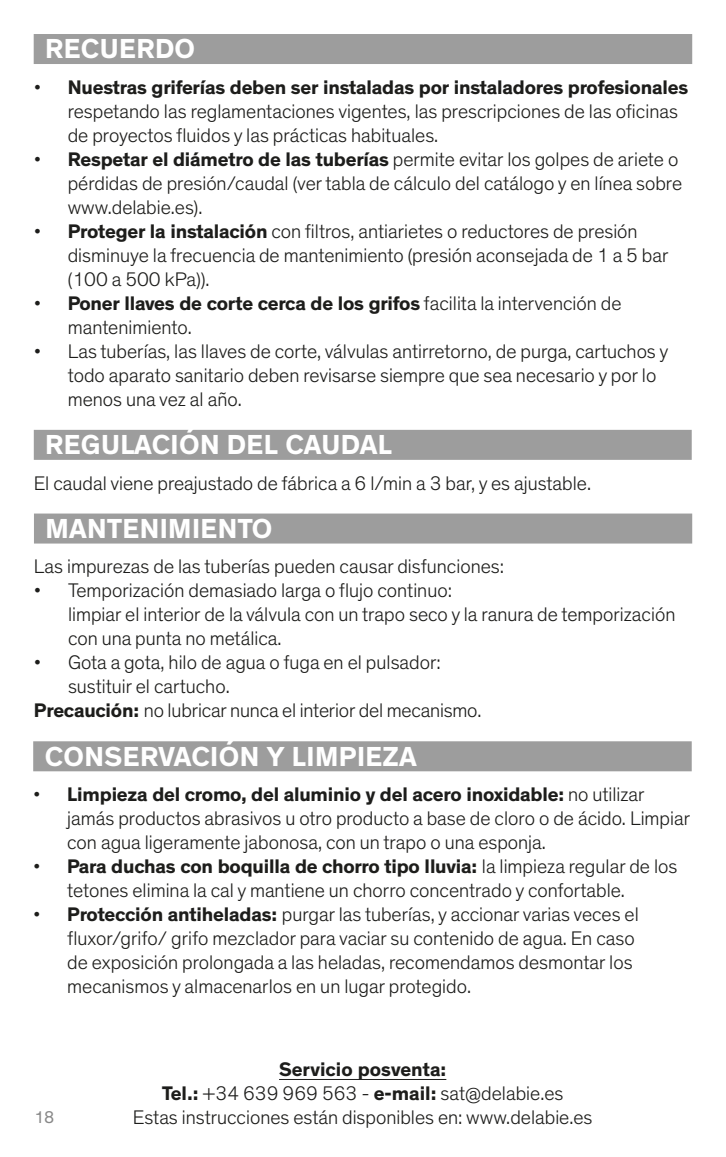
<style>
.page{position:relative;width:726px;height:1157px;background:#fff}
.page>*{position:absolute;margin:0;border:0;box-sizing:border-box;transform-origin:0 0}
.t1{font:700 28px "Theinhardt";letter-spacing:.015em;color:#fff}
.t2{font:300 20px/24px "Theinhardt";color:#1d1d1b}
.t3{font:700 20px/24px "Theinhardt";color:#1d1d1b;text-align:center}
.t4{font:17.2px "Theinhardt";color:#888}
.s1{font-weight:700}
.s2{font-weight:300}
</style>
<div class="page">
<div style="left:34px;top:430px;width:657px;height:30px;background:#9d9d9d"></div>
<div style="left:34px;top:513px;width:658px;height:30px;background:#9d9d9d"></div>
<div style="left:34px;top:34px;width:658px;height:30px;background:#9d9d9d"></div>
<div style="left:33px;top:741px;width:658px;height:30px;background:#9d9d9d"></div>
<hr style="left:279px;top:1078px;width:167px;height:2px;background:#1d1d1b">
<h1 class="t1" style="left:45px;top:33px;width:151px">RECUERDO</h1>
<p class="t2" style="left:68px;top:75px;width:622px;text-indent:-34px">• <span class="s1">Nuestras griferías deben ser instaladas por instaladores profesionales </span>respetando las reglamentaciones vigentes, las prescripciones de las oficinas de proyectos fluidos y las prácticas habituales.</p>
<p class="t2" style="left:68px;top:147px;width:616px;text-indent:-34px">• <span class="s1">Respetar el diámetro de las tuberías</span> permite evitar los golpes de ariete o pérdidas de presión/caudal (ver tabla de cálculo del catálogo y en línea sobre www.delabie.es).</p>
<p class="t2" style="left:68px;top:219px;width:602px;text-indent:-34px">• <span class="s1">Proteger la instalación</span> con filtros, antiarietes o reductores de presión disminuye la frecuencia de mantenimiento (presión aconsejada de 1 a 5 bar (100 a 500 kPa)).</p>
<p class="t2" style="left:68px;top:291px;width:555px;text-indent:-34px">• <span class="s1">Poner llaves de corte cerca de los grifos</span> facilita la intervención de mantenimiento.</p>
<p class="t2" style="left:68px;top:339px;width:602px;text-indent:-34px">• Las tuberías, las llaves de corte, válvulas antirretorno, de purga, cartuchos y todo aparato sanitario deben revisarse siempre que sea necesario y por lo menos una vez al año.</p>
<h1 class="t1" style="left:45px;top:428px;width:348px">REGULACIÓN DEL CAUDAL</h1>
<p class="t2" style="left:34px;top:471px;width:559px">El caudal viene preajustado de fábrica a 6 l/min a 3 bar, y es ajustable.</p>
<h1 class="t1" style="left:45px;top:512px;width:228px">MANTENIMIENTO</h1>
<p class="t2" style="left:34px;top:554px;width:471px">Las impurezas de las tuberías pueden causar disfunciones:</p>
<p class="t2" style="left:68px;top:578px;width:609px;text-indent:-34px">• Temporización demasiado larga o flujo continuo:<br>limpiar el interior de la válvula con un trapo seco y la ranura de temporización con una punta no metálica.</p>
<p class="t2" style="left:34px;top:650px;width:408px">• Gota a gota, hilo de agua o fuga en el pulsador:</p>
<p class="t2" style="left:68px;top:674px;width:163px">sustituir el cartucho.</p>
<p class="t2" style="left:34px;top:698px;width:449px"><span class="s1">Precaución:</span> no lubricar nunca el interior del mecanismo.</p>
<h1 class="t1" style="left:45px;top:740px;width:373px">CONSERVACIÓN Y LIMPIEZA</h1>
<p class="t2" style="left:67px;top:782px;width:624px;text-indent:-34px">• <span class="s1">Limpieza del cromo, del aluminio y del acero inoxidable:</span> no utilizar jamás productos abrasivos u otro producto a base de cloro o de ácido. Limpiar con agua ligeramente jabonosa, con un trapo o una esponja.</p>
<p class="t2" style="left:67px;top:854px;width:611px;text-indent:-34px">• <span class="s1">Para duchas con boquilla de chorro tipo lluvia:</span> la limpieza regular de los tetones elimina la cal y mantiene un chorro concentrado y confortable.</p>
<p class="t2" style="left:67px;top:902px;width:573px;text-indent:-34px">• <span class="s1">Protección antiheladas:</span> purgar las tuberías, y accionar varias veces el fluxor/grifo/ grifo mezclador para vaciar su contenido de agua. En caso de exposición prolongada a las heladas, recomendamos desmontar los mecanismos y almacenarlos en un lugar protegido.</p>
<p class="t3" style="left:162px;top:1057px;width:403px">Servicio posventa:<br>Tel.: <span class="s2">+34 639 969 563 -</span> e-mail: <span class="s2">sat@delabie.es</span></p>
<p class="t4" style="left:34px;top:1109px;width:22px">18</p>
<p class="t2" style="left:133px;top:1105px;width:461px">Estas instrucciones están disponibles en: www.delabie.es</p>
</div>
